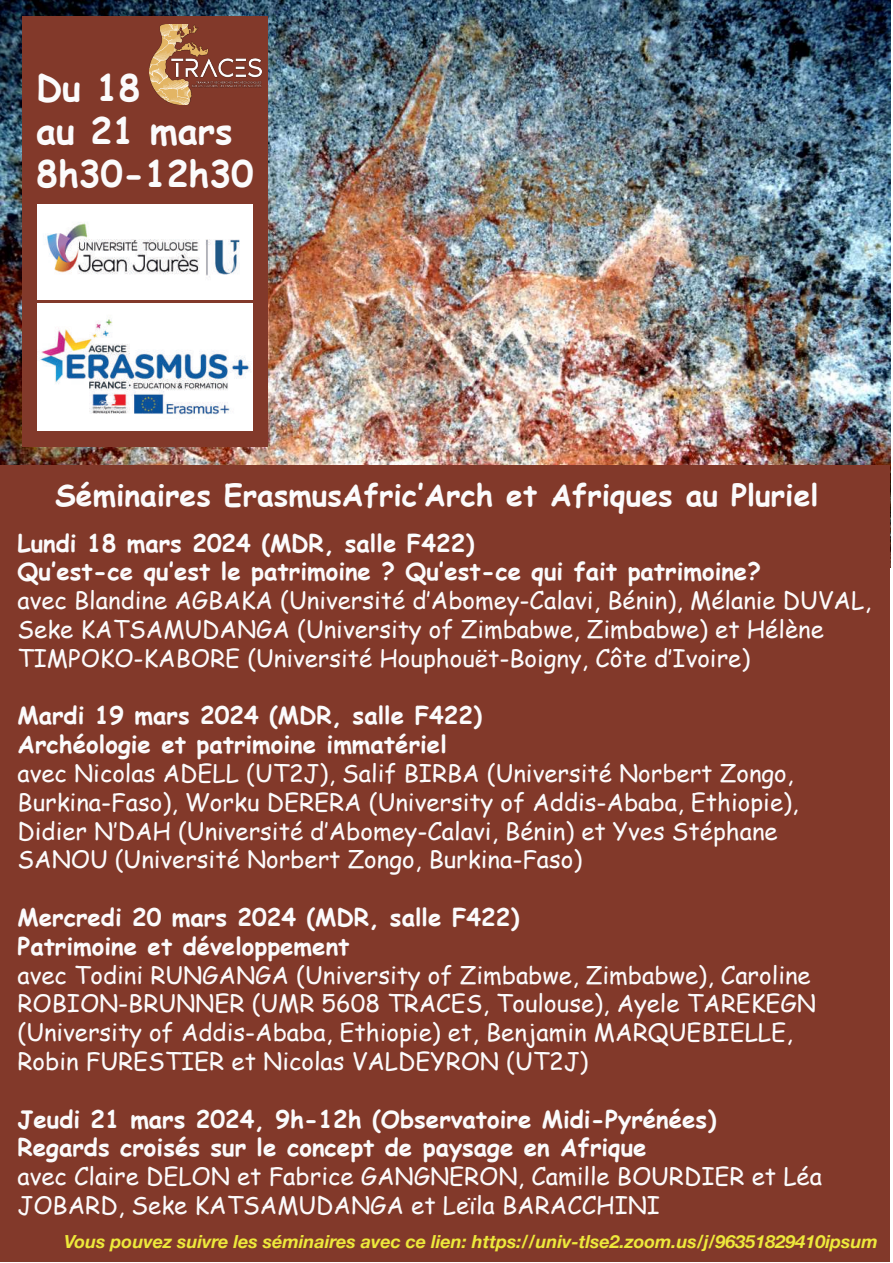
<style>
.page{position:relative;width:893px;height:1263px;background:#fff}
.page>*{position:absolute;margin:0;border:0;box-sizing:border-box;transform-origin:0 0}
.t1{font:700 36px/43.2px "Comic Sans MS";color:#fbfbfc}
.t2{font:700 30px "Comic Sans MS";color:#fbfbfc}
.t3{font:24px/28.8px "Comic Sans MS";color:#fbfbfc}
.t4{font:700 24px/28.8px "Comic Sans MS";color:#fbfbfc}
.t5{font:italic 700 18px "Helvetica Neue";color:#ede93b}
</style>
<div class="page">
<img style="left:0;top:0;width:890px;height:465px">
<div style="left:0;top:465px;width:890px;height:797px;background:#82392a"></div>
<div style="left:22px;top:17px;width:246px;height:430px;background:#82392a"></div>
<img style="left:37px;top:205px;width:215px;height:95px">
<img style="left:37px;top:304px;width:215px;height:127px">
<img style="left:150px;top:24px;width:112px;height:80px">
<h1 class="t1" style="left:36px;top:65px;width:219px">Du 18<br>au 21 mars<br>8h30-12h30</h1>
<p class="t2" style="left:55px;top:473px;width:765px">Séminaires ErasmusAfric‛Arch et Afriques au Pluriel</p>
<p class="t4" style="left:18px;top:528px;width:745px">Lundi 18 mars 2024 (MDR, salle F422)<br>Qu‛est-ce qu‛est le patrimoine ? Qu‛est-ce qui fait patrimoine?</p>
<p class="t3" style="left:18px;top:585px;width:855px">avec Blandine AGBAKA (Université d‛Abomey-Calavi, Bénin), Mélanie DUVAL,<br>Seke KATSAMUDANGA (University of Zimbabwe, Zimbabwe) et Hélène<br>TIMPOKO-KABORE (Université Houphouët-Boigny, Côte d‛Ivoire)</p>
<p class="t4" style="left:18px;top:700px;width:466px">Mardi 19 mars 2024 (MDR, salle F422)<br>Archéologie et patrimoine immatériel</p>
<p class="t3" style="left:18px;top:758px;width:783px">avec Nicolas ADELL (UT2J), Salif BIRBA (Université Norbert Zongo, Burkina-Faso), Worku DERERA (University of Addis-Ababa, Ethiopie), Didier N‛DAH (Université d‛Abomey-Calavi, Bénin) et Yves Stéphane SANOU (Université Norbert Zongo, Burkina-Faso)</p>
<p class="t4" style="left:18px;top:902px;width:503px">Mercredi 20 mars 2024 (MDR, salle F422)<br>Patrimoine et développement</p>
<p class="t3" style="left:18px;top:960px;width:800px">avec Todini RUNGANGA (University of Zimbabwe, Zimbabwe), Caroline ROBION-BRUNNER (UMR 5608 TRACES, Toulouse), Ayele TAREKEGN (University of Addis-Ababa, Ethiopie) et, Benjamin MARQUEBIELLE, Robin FURESTIER et Nicolas VALDEYRON (UT2J)</p>
<p class="t4" style="left:18px;top:1104px;width:700px">Jeudi 21 mars 2024, 9h-12h (Observatoire Midi-Pyrénées)<br>Regards croisés sur le concept de paysage en Afrique</p>
<p class="t3" style="left:18px;top:1161px;width:806px">avec Claire DELON et Fabrice GANGNERON, Camille BOURDIER et Léa<br>JOBARD, Seke KATSAMUDANGA et Leïla BARACCHINI</p>
<p class="t5" style="left:64px;top:1228px;width:815px">Vous pouvez suivre les séminaires avec ce lien: https://univ-tlse2.zoom.us/j/96351829410ipsum</p>
</div>
